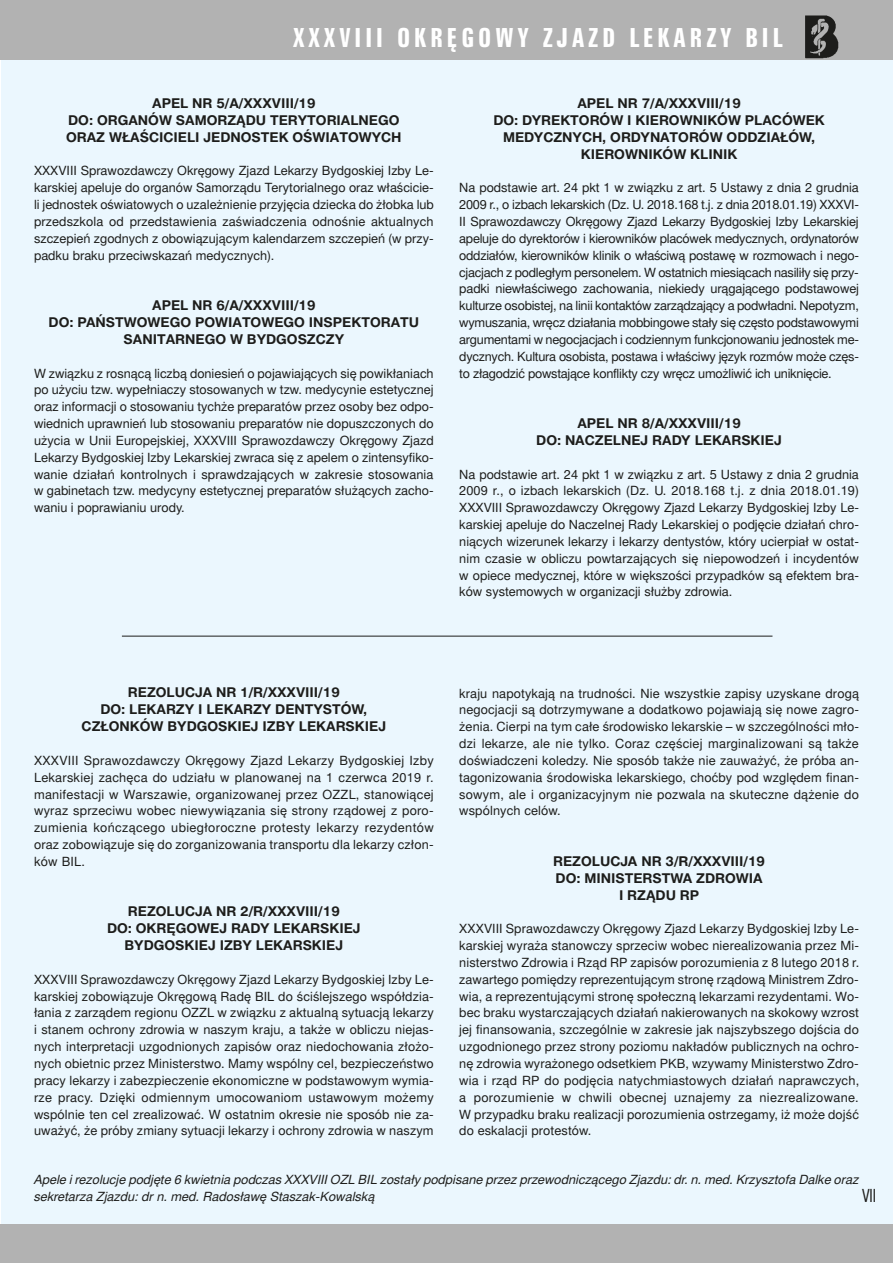
<style>
.page{position:relative;width:893px;height:1263px;background:#fff}
.page>*{position:absolute;margin:0;border:0;box-sizing:border-box;transform-origin:0 0}
.t1{font:24px "Zurich Bd X Cn PL";letter-spacing:.17em;color:#fff}
.t2{font:18.15px "Switzer Cnd EFN";color:#1d1d1b;scale:.82 1}
.t3{font:700 13.5px/16.8px "Switzer EFN";color:#1d1d1b}
.t4{font:12.75px/16.8px "Switzer EFN";letter-spacing:.005em;color:#1d1d1b;text-align:justify}
.t5{font:italic 12.75px/16.5px "Switzer EFN";color:#1d1d1b}
</style>
<div class="page">
<div style="left:1px;top:51px;width:892px;height:1179px;background:#ebf7fe"></div>
<div style="left:0;top:1224px;width:893px;height:39px;background:#b2b2b2"></div>
<div style="left:0;top:0;width:893px;height:60px;background:#b2b2b2"></div>
<img style="left:805px;top:15px;width:34px;height:43px">
<hr style="left:122px;top:636px;width:650px;height:1px;background:#1d1d1b">
<h1 class="t1" style="left:293px;top:22px;width:491px">XXXVIII OKRĘGOWY ZJAZD LEKARZY BI L</h1>
<p class="t3" style="left:68px;top:95px;width:249px;text-indent:84px">APEL NR 5/A/XXXVIII/19<br>DO : ORGAN ÓW SAMORZ</p>
<p class="t3" style="left:236px;top:112px;width:90px">ĄDU TERYTORIALN</p>
<p class="t3" style="left:369px;top:112px;width:30px">EGO</p>
<p class="t3" style="left:66px;top:129px;width:11px">ORAZ</p>
<p class="t3" style="left:109px;top:129px;width:48px">WŁAŚCICI</p>
<p class="t3" style="left:178px;top:129px;width:54px">ELI JEDNOS</p>
<p class="t3" style="left:261px;top:129px;width:62px">TEK OŚWIA</p>
<p class="t3" style="left:339px;top:129px;width:21px">TOWYCH</p>
<p class="t4" style="left:34px;top:163px;width:401px">XXXVIII Sprawozdawczy Okręgowy Zjazd Lekarzy Bydgoskiej Izby Le&shy;karskiej apeluje do organów Samorządu Terytorialnego oraz właścicie&shy;li jednostek oświatowych o uzależnienie przyjęcia dziecka do żłobka lub przedszkola od przedstawienia zaświadczenia odnośnie aktualnych szczepień zgodnych z obowiązującym kalendarzem szczepień (w przy&shy;padku braku przeciwskazań medycznych).</p>
<p class="t3" style="left:152px;top:297px;width:165px">APEL NR 6/A/XXXVIII/19</p>
<p class="t3" style="left:49px;top:314px;width:48px">DO : PAŃS</p>
<p class="t3" style="left:115px;top:314px;width:22px">TWOW</p>
<p class="t3" style="left:161px;top:314px;width:55px">EGO POWIA</p>
<p class="t3" style="left:242px;top:314px;width:82px">TOWEGO INSP</p>
<p class="t3" style="left:342px;top:314px;width:39px">EKTORA</p>
<p class="t3" style="left:400px;top:314px;width:18px">TU</p>
<p class="t3" style="left:124px;top:331px;width:53px">SANI TARN</p>
<p class="t3" style="left:195px;top:331px;width:102px">EGO W BYDGOSZCZY</p>
<p class="t4" style="left:34px;top:365px;width:401px">W związku z rosnącą liczbą doniesień o pojawiających się powikłaniach po użyciu tzw. wypełniaczy stosowanych w tzw. medycynie estetycznej oraz informacji o stosowaniu tychże preparatów przez osoby bez odpo&shy;wiednich uprawnień lub stosowaniu preparatów nie dopuszczonych do użycia w Unii Europejskiej, XXXVIII Sprawozdawczy Okręgowy Zjazd Lekarzy Bydgoskiej Izby Lekarskiej zwraca się z apelem o zintensyfiko&shy;wanie działań kontrolnych i sprawdzających w zakresie stosowania w gabinetach tzw. medycyny estetycznej preparatów służących zacho&shy;waniu i poprawianiu urody.</p>
<p class="t3" style="left:577px;top:95px;width:165px">APEL NR 7/A/XXXVIII/19</p>
<p class="t3" style="left:493px;top:112px;width:40px">DO : DYR</p>
<p class="t3" style="left:551px;top:112px;width:119px">EKTORÓW I KI EROWNIK</p>
<p class="t3" style="left:717px;top:112px;width:38px">ÓW PLAC</p>
<p class="t3" style="left:782px;top:112px;width:42px">ÓWEK</p>
<p class="t3" style="left:503px;top:129px;width:32px">MEDYCZNYCH</p>
<p class="t3" style="left:602px;top:129px;width:19px">, ORDYNA</p>
<p class="t3" style="left:670px;top:129px;width:67px">TORÓW ODDZIA</p>
<p class="t3" style="left:780px;top:129px;width:36px">ŁÓW,</p>
<p class="t3" style="left:581px;top:146px;width:35px">KIEROWNIK</p>
<p class="t3" style="left:663px;top:146px;width:37px">ÓW KLINIK</p>
<p class="t4" style="left:459px;top:180px;width:401px">Na podstawie art. 24 pkt 1 w związku z art. 5 Ustawy z dnia 2 grudnia 2009 r., o izbach lekarskich (Dz. U. 2018.168 t.j. z dnia 2018.01.19) XXXVI-II Sprawozdawczy Okręgowy Zjazd Lekarzy Bydgoskiej Izby Lekarskiej apeluje do dyrektorów i kierowników placówek medycznych, ordynatorów oddziałów, kierowników klinik o właściwą postawę w rozmowach i nego&shy;cjacjach z podległym personelem. W ostatnich miesiącach nasiliły się przy&shy;padki niewłaściwego zachowania, niekiedy urągającego podstawowej kulturze osobistej, na linii kontaktów zarządzający a podwładni. Nepotyzm, wymuszania, wręcz działania mobbingowe stały się często podstawowymi argumentami w negocjacjach i codziennym funkcjonowaniu jednostek me&shy;dycznych. Kultura osobista, postawa i właściwy język rozmów może częs&shy;to złagodzić powstające konflikty czy wręcz umożliwić ich uniknięcie.</p>
<p class="t3" style="left:536px;top:415px;width:206px;text-indent:41px">APEL NR 8/A/XXXVIII/19<br>DO : NACZ</p>
<p class="t3" style="left:604px;top:432px;width:70px">ELN EJ RADY</p>
<p class="t3" style="left:695px;top:432px;width:27px">LEKARSKI</p>
<p class="t3" style="left:765px;top:432px;width:18px">EJ</p>
<p class="t4" style="left:459px;top:466px;width:401px">Na podstawie art. 24 pkt 1 w związku z art. 5 Ustawy z dnia 2 grudnia 2009 r., o izbach lekarskich (Dz. U. 2018.168 t.j. z dnia 2018.01.19)<br>XXXVIII Sprawozdawczy Okręgowy Zjazd Lekarzy Bydgoskiej Izby Le&shy;karskiej apeluje do Naczelnej Rady Lekarskiej o podjęcie działań chro&shy;niących wizerunek lekarzy i lekarzy dentystów, który ucierpiał w ostat&shy;nim czasie w obliczu powtarzających się niepowodzeń i incydentów w opiece medycznej, które w większości przypadków są efektem bra&shy;ków systemowych w organizacji służby zdrowia.</p>
<p class="t3" style="left:128px;top:684px;width:30px">REZOLUC</p>
<p class="t3" style="left:195px;top:684px;width:146px">JA NR 1/R/XXXVIII/19</p>
<p class="t3" style="left:100px;top:701px;width:57px">DO: LEKARZY</p>
<p class="t3" style="left:198px;top:701px;width:36px">I LEKARZY</p>
<p class="t3" style="left:275px;top:701px;width:94px">DENTYSTÓW,</p>
<p class="t3" style="left:82px;top:718px;width:39px">CZŁONK</p>
<p class="t3" style="left:140px;top:718px;width:77px">ÓW BYDGOSKI</p>
<p class="t3" style="left:242px;top:718px;width:36px">EJ IZBY</p>
<p class="t3" style="left:299px;top:718px;width:27px">LEKARSKI</p>
<p class="t3" style="left:369px;top:718px;width:18px">EJ</p>
<p class="t4" style="left:34px;top:752px;width:401px">XXXVIII Sprawozdawczy Okręgowy Zjazd Lekarzy Bydgoskiej Izby Lekarskiej zachęca do udziału w planowanej na 1 czerwca 2019 r. manifestacji w Warszawie, organizowanej przez OZZL, stanowiącej wyraz sprzeciwu wobec niewywiązania się strony rządowej z poro&shy;zumienia kończącego ubiegłoroczne protesty lekarzy rezydentów oraz zobowiązuje się do zorganizowania transportu dla lekarzy człon&shy;ków BIL.</p>
<p class="t3" style="left:128px;top:903px;width:30px">REZOLUC</p>
<p class="t3" style="left:107px;top:903px;width:234px;text-indent:88px">JA NR 2/R/XXXVIII/19<br>DO: OKRĘGOWEJ RADY</p>
<p class="t3" style="left:273px;top:920px;width:27px">LEKARSKI</p>
<p class="t3" style="left:344px;top:920px;width:18px">EJ</p>
<p class="t3" style="left:125px;top:937px;width:50px">BYDGOSKI</p>
<p class="t3" style="left:199px;top:937px;width:36px">EJ IZBY</p>
<p class="t3" style="left:256px;top:937px;width:27px">LEKARSKI</p>
<p class="t3" style="left:326px;top:937px;width:18px">EJ</p>
<p class="t4" style="left:34px;top:971px;width:401px">XXXVIII Sprawozdawczy Okręgowy Zjazd Lekarzy Bydgoskiej Izby Le&shy;karskiej zobowiązuje Okręgową Radę BIL do ściślejszego współdzia&shy;łania z zarządem regionu OZZL w związku z aktualną sytuacją lekarzy i stanem ochrony zdrowia w naszym kraju, a także w obliczu niejas&shy;nych interpretacji uzgodnionych zapisów oraz niedochowania złożo&shy;nych obietnic przez Ministerstwo. Mamy wspólny cel, bezpieczeństwo pracy lekarzy i zabezpieczenie ekonomiczne w podstawowym wymia&shy;rze pracy. Dzięki odmiennym umocowaniom ustawowym możemy wspólnie ten cel zrealizować. W ostatnim okresie nie sposób nie za&shy;uważyć, że próby zmiany sytuacji lekarzy i ochrony zdrowia w naszym</p>
<p class="t4" style="left:459px;top:685px;width:401px">kraju napotykają na trudności. Nie wszystkie zapisy uzyskane drogą negocjacji są dotrzymywane a dodatkowo pojawiają się nowe zagro&shy;żenia. Cierpi na tym całe środowisko lekarskie – w szczególności mło&shy;dzi lekarze, ale nie tylko. Coraz częściej marginalizowani są także doświadczeni koledzy. Nie sposób także nie zauważyć, że próba an&shy;tagonizowania środowiska lekarskiego, choćby pod względem finan&shy;sowym, ale i organizacyjnym nie pozwala na skuteczne dążenie do wspólnych celów.</p>
<p class="t3" style="left:553px;top:853px;width:30px">REZOLUC</p>
<p class="t3" style="left:620px;top:853px;width:146px">JA NR 3/R/XXXVIII/19</p>
<p class="t3" style="left:556px;top:870px;width:38px">DO : MINIS</p>
<p class="t3" style="left:619px;top:870px;width:88px;text-align:center">TERSTWA ZDROWIA<br>I RZĄDU RP</p>
<p class="t4" style="left:459px;top:921px;width:401px">XXXVIII Sprawozdawczy Okręgowy Zjazd Lekarzy Bydgoskiej Izby Le&shy;karskiej wyraża stanowczy sprzeciw wobec nierealizowania przez Mi&shy;nisterstwo Zdrowia i Rząd RP zapisów porozumienia z 8 lutego 2018 r. zawartego pomiędzy reprezentującym stronę rządową Ministrem Zdro&shy;wia, a reprezentującymi stronę społeczną lekarzami rezydentami. Wo&shy;bec braku wystarczających działań nakierowanych na skokowy wzrost jej finansowania, szczególnie w zakresie jak najszybszego dojścia do uzgodnionego przez strony poziomu nakładów publicznych na ochro&shy;nę zdrowia wyrażonego odsetkiem PKB, wzywamy Ministerstwo Zdro&shy;wia i rząd RP do podjęcia natychmiastowych działań naprawczych, a porozumienie w chwili obecnej uznajemy za niezrealizowane.<br>W przypadku braku realizacji porozumienia ostrzegamy, iż może dojść do eskalacji protestów.</p>
<p class="t5" style="left:34px;top:1172px;width:826px">Apele i rezolucje podjęte 6 kwietnia podczas XXXVIII OZL BIL zostały podpisane przez przewodniczącego Zjazdu: dr. n. med. Krzysztofa Dalke oraz sekretarza Zjazdu: dr n. med. Radosławę Staszak-Kowalską</p>
<h2 class="t2" style="left:862px;top:1185px;width:19px">VII</h2>
</div>
